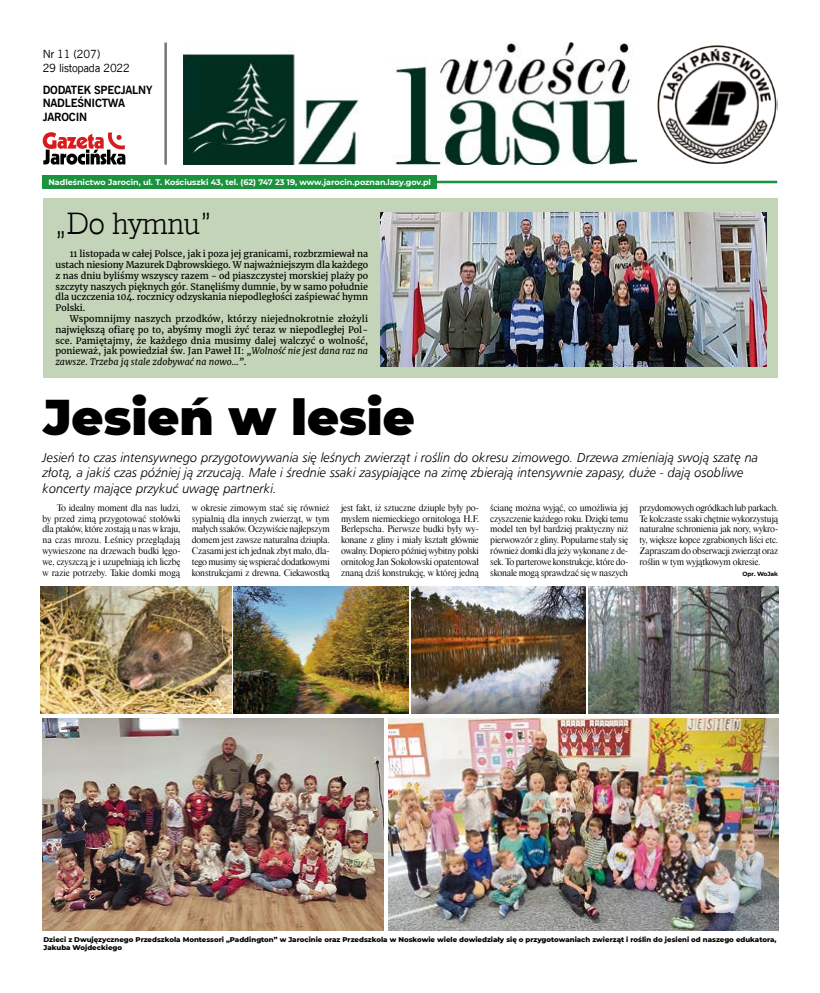
<style>
.page{position:relative;width:820px;height:993px;background:#fff}
.page>*{position:absolute;margin:0;border:0;box-sizing:border-box;transform-origin:0 0}
.t1{font:900 49px "Montserrat";color:#000}
.t2{font:31px "Geo Slab 712 Lt EU";color:#000}
.t3{font:italic 13px/15.6px "Humnst 777 Lt EU";color:#000}
.t4{font:700 11.3px/13.6px "News Goth EU";letter-spacing:-.02em;color:#000}
.t5{font:11.3px/13.6px "News Goth EU";letter-spacing:-.02em;color:#000}
.t6{font:9px/10.8px "Dutch 801 Hd EU";letter-spacing:-.015em;color:#000;text-align:justify}
.t7{font:9px/10.8px "Merriweather";color:#000;text-align:justify}
.t8{font:700 8px "Montserrat";color:#fff}
.t9{font:800 7px/8.4px "Montserrat";color:#000}
.t10{font:700 6px "Montserrat";letter-spacing:-.015em;color:#000}
.s1{font-style:italic}
</style>
<div class="page">
<div style="left:43px;top:199px;width:734px;height:179px;background:#c4d4b8"></div>
<img style="left:184px;top:43px;width:451px;height:121px">
<img style="left:657px;top:45px;width:120px;height:119px">
<div style="left:43px;top:175px;width:394px;height:14px;background:#1b923e"></div>
<hr style="left:430px;top:181px;width:346px;height:2px;background:#1b923e">
<hr style="left:164px;top:43px;width:3px;height:121px;background:#797571">
<svg style="left:43px;top:132px;width:82px;height:32px"></svg>
<img style="left:380px;top:212px;width:386px;height:154px">
<img style="left:43px;top:718px;width:340px;height:212px">
<img style="left:388px;top:718px;width:389px;height:212px">
<img style="left:41px;top:586px;width:190px;height:127px">
<img style="left:588px;top:586px;width:189px;height:127px">
<img style="left:411px;top:586px;width:174px;height:127px">
<img style="left:234px;top:586px;width:174px;height:127px">
<p class="t5" style="left:43px;top:47px;width:89px">Nr 11 (207)<br>29 listopada 2022</p>
<p class="t4" style="left:43px;top:83px;width:111px">DODATEK SPECJALNY<br>NADLEŚNICTWA<br>JAROCIN</p>
<p class="t8" style="left:48px;top:176px;width:384px">Nadleśnictwo Jarocin, ul. T. Kościuszki 43, tel. (62) 747 23 19, www.jarocin.poznan.lasy.gov.pl</p>
<h2 class="t2" style="left:55px;top:204px;width:157px">„Do hymnu”</h2>
<p class="t7" style="left:55px;top:248px;width:314px;text-indent:14px">11 listopada w całej Polsce, jak i poza jej granicami, rozbrzmiewał na ustach niesiony Mazurek Dąbrowskiego. W najważniejszym dla każdego z nas dniu byliśmy wszyscy razem - od piaszczystej morskiej plaży po szczyty naszych pięknych gór. Stanęliśmy dumnie, by w samo południe dla uczczenia 104. rocznicy odzyskania niepodległości zaśpiewać hymn Polski.</p>
<p class="t7" style="left:55px;top:313px;width:314px;text-indent:14px">Wspomnijmy naszych przodków, którzy niejednokrotnie złożyli największą ofiarę po to, abyśmy mogli żyć teraz w niepodległej Pol&shy;sce. Pamiętajmy, że każdego dnia musimy dalej walczyć o wolność, ponieważ, jak powiedział św. Jan Paweł II: <span class="s1">„Wolność nie jest dana raz na zawsze. Trzeba ją stale zdobywać na nowo...”</span>.</p>
<h1 class="t1" style="left:43px;top:381px;width:373px">Jesień w lesie</h1>
<p class="t3" style="left:43px;top:449px;width:717px">Jesień to czas intensywnego przygotowywania się leśnych zwierząt i roślin do okresu zimowego. Drzewa zmieniają swoją szatę na złotą, a jakiś czas później ją zrzucają. Małe i średnie ssaki zasypiające na zimę zbierają intensywnie zapasy, duże - dają osobliwe koncerty mające przykuć uwagę partnerki.</p>
<p class="t6" style="left:490px;top:502px;width:139px">ścianę można wyjąć, co umożliwia jej czyszczenie każdego roku. Dzięki temu model ten był bardziej praktyczny niż pierwowzór z gliny. Popularne stały się również domki dla jeży wykonane z de&shy;sek. To parterowe konstrukcje, które do&shy;skonale mogą sprawdzać się w naszych</p>
<p class="t6" style="left:639px;top:502px;width:140px">przydomowych ogródkach lub parkach.<br>Te kolczaste ssaki chętnie wykorzystują naturalne schronienia jak nory, wykro&shy;ty, większe kopce zgrabionych liści etc.<br>Zapraszam do obserwacji zwierząt oraz roślin w tym wyjątkowym okresie.</p>
<p class="t6" style="left:43px;top:502px;width:139px;text-indent:14px">To idealny moment dla nas ludzi, by przed zimą przygotować stołówki dla ptaków, które zostają u nas w kraju, na czas mrozu. Leśnicy przeglądają wywieszone na drzewach budki lęgo&shy;we, czyszczą je i uzupełniają ich liczbę w razie potrzeby. Takie domki mogą</p>
<p class="t6" style="left:192px;top:502px;width:139px">w okresie zimowym stać się również sypialnią dla innych zwierząt, w tym małych ssaków. Oczywiście najlepszym domem jest zawsze naturalna dziupla.<br>Czasami jest ich jednak zbyt mało, dla&shy;tego musimy się wspierać dodatkowymi konstrukcjami z drewna. Ciekawostką</p>
<p class="t6" style="left:341px;top:502px;width:139px">jest fakt, iż sztuczne dziuple były po&shy;mysłem niemieckiego ornitologa H.F.<br>Berlepscha. Pierwsze budki były wy&shy;konane z gliny i miały kształt głównie owalny. Dopiero później wybitny polski ornitolog Jan Sokołowski opatentował znaną dziś konstrukcję, w której jedną</p>
<p class="t10" style="left:742px;top:569px;width:37px">Opr. WoJak</p>
<p class="t9" style="left:43px;top:934px;width:734px">Dzieci z Dwujęzycznego Przedszkola Montessori „Paddington” w Jarocinie oraz Przedszkola w Noskowie wiele dowiedziały się o przygotowaniach zwierząt i roślin do jesieni od naszego edukatora,<br>Jakuba Wojdeckiego</p>
</div>
